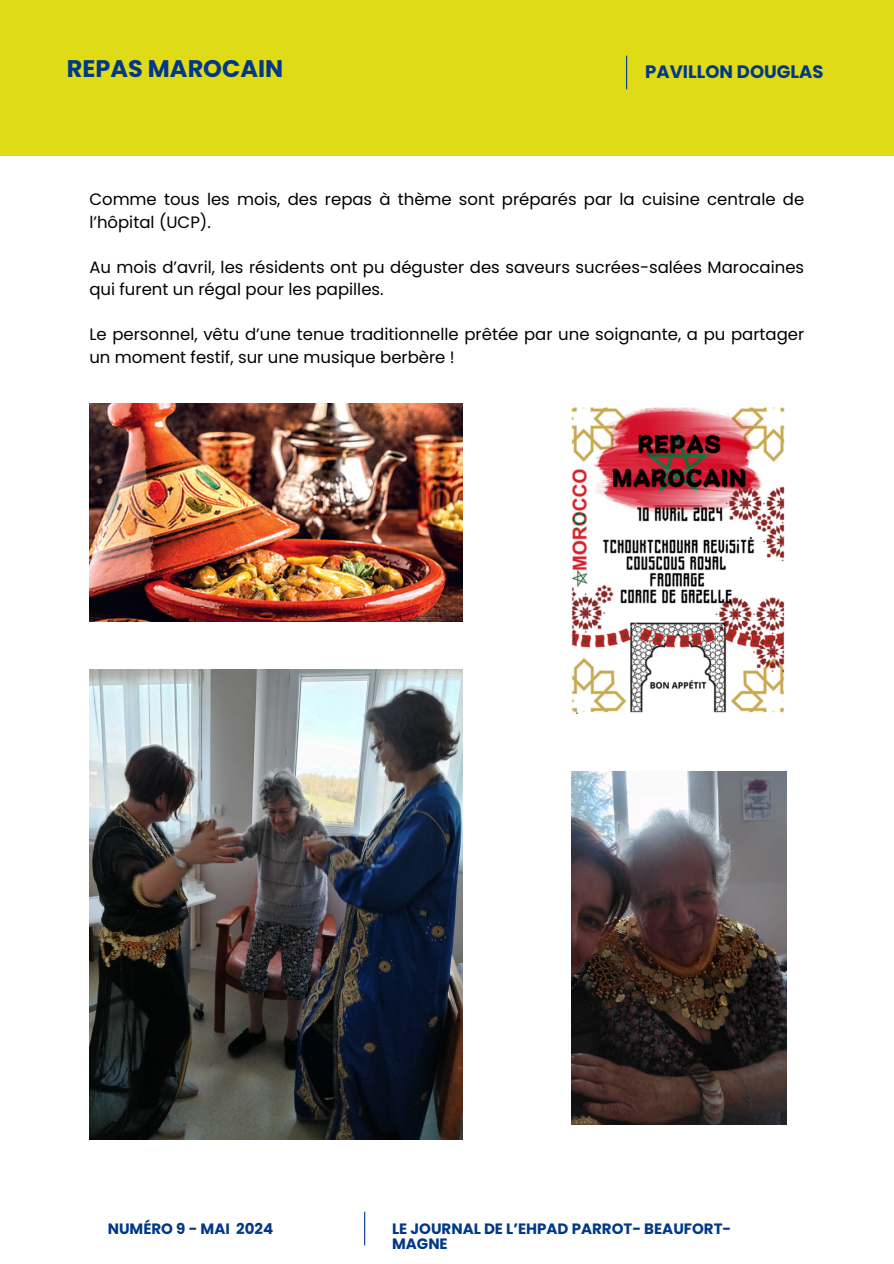
<style>
.page{position:relative;width:894px;height:1264px;background:#fff}
.page>*{position:absolute;margin:0;border:0;box-sizing:border-box;transform-origin:0 0}
.t1{font:700 24px "Poppins";color:#013888}
.t2{font:700 18px "Poppins";color:#013888}
.t3{font:16.5px/22.5px "Poppins";color:#000}
.t4{font:700 15px/14.7px "Poppins";color:#013888}
</style>
<div class="page">
<div style="left:0;top:0;width:893px;height:155px;background:#dfdb17"></div>
<hr style="left:626px;top:56px;width:1px;height:33px;background:#013888">
<img style="left:89px;top:404px;width:373px;height:217px">
<img style="left:571px;top:407px;width:214px;height:306px">
<img style="left:89px;top:669px;width:373px;height:470px">
<img style="left:571px;top:771px;width:215px;height:353px">
<hr style="left:364px;top:1211px;width:1px;height:34px;background:#013888">
<p class="t1" style="left:67px;top:51px;width:218px">REPAS MAROCAIN</p>
<p class="t2" style="left:645px;top:59px;width:180px">PAVILLON DOUGLAS</p>
<h3 class="t3" style="left:89px;top:188px;width:716px">Comme tous les mois, des repas à thème sont préparés par la cuisine centrale de l’hôpital (UCP).</h3>
<p class="t3" style="left:89px;top:256px;width:716px">Au mois d’avril, les résidents ont pu déguster des saveurs sucrées-salées Marocaines qui furent un régal pour les papilles.</p>
<p class="t3" style="left:89px;top:323px;width:716px">Le personnel, vêtu d’une tenue traditionnelle prêtée par une soignante, a pu partager un moment festif, sur une musique berbère !</p>
<p class="t4" style="left:108px;top:1221px;width:167px">NUMÉRO 9 - MAI 2024</p>
<p class="t4" style="left:392px;top:1221px;width:340px">LE JOURNAL DE L’EHPAD PARROT- BEAUFORT-<br>MAGNE</p>
</div>
